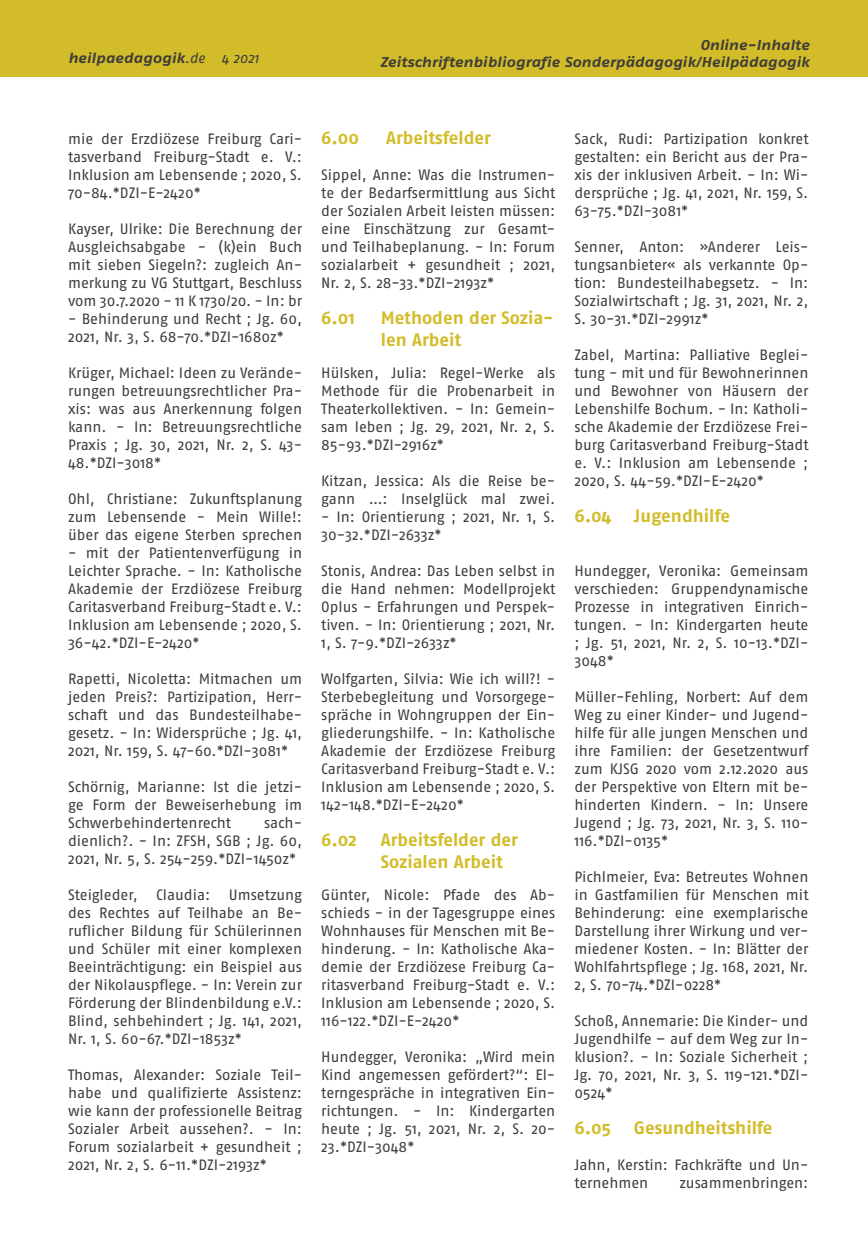
<style>
.page{position:relative;width:868px;height:1242px;background:#fff}
.page>*{position:absolute;margin:0;border:0;box-sizing:border-box;transform-origin:0 0}
.Head_gelb_klein{font:700 18px/21.6px "Fago No";color:#d3bc29}
.Text{font:15px/18px "Fago No";color:#3e3d39;text-align:justify}
.t1{font:italic 700 14.25px/17.1px "Fago Ex";color:#3e3d39;text-align:right}
.s1{font-family:"Fago No";font-weight:400}
</style>
<div class="page">
<div style="left:0;top:0;width:867px;height:77px;background:#d3bc29"></div>
<p class="t1" style="left:68px;top:49px;width:192px">heilpaedagogik<span class="s1">.de 4 2021</span></p>
<p class="t1" style="left:380px;top:36px;width:431px">Online-Inhalte<br>Zeitschriftenbibliografie Sonderpädagogik/Heilpädagogik</p>
<p class="Text" style="left:68px;top:130px;width:235px">mie der Erzdiözese Freiburg Cari&shy;tasverband Freiburg-Stadt e. V.:<br>Inklusion am Lebensende ; 2020, S.<br>70-84.*DZI-E-2420*</p>
<p class="Text" style="left:68px;top:220px;width:235px">Kayser, Ulrike: Die Berechnung der Ausgleichsabgabe - (k)ein Buch mit sieben Siegeln?: zugleich An&shy;merkung zu VG Stuttgart, Beschluss vom 30.7.2020 - 11 K 1730/20. - In: br</p>
<p class="Text" style="left:68px;top:310px;width:235px">- Behinderung und Recht ; Jg. 60,<br>2021, Nr. 3, S. 68-70.*DZI-1680z*</p>
<p class="Text" style="left:68px;top:364px;width:235px">Krüger, Michael: Ideen zu Verände&shy;rungen betreuungsrechtlicher Pra&shy;xis: was aus Anerkennung folgen kann. - In: Betreuungsrechtliche Praxis ; Jg. 30, 2021, Nr. 2, S. 43- 48.*DZI-3018*</p>
<p class="Text" style="left:68px;top:490px;width:235px">Ohl, Christiane: Zukunftsplanung zum Lebensende - Mein Wille!: über das eigene Sterben sprechen</p>
<p class="Text" style="left:68px;top:544px;width:235px">- mit der Patientenverfügung in Leichter Sprache. - In: Katholische Akademie der Erzdiözese Freiburg Caritasverband Freiburg-Stadt e. V.:<br>Inklusion am Lebensende ; 2020, S.<br>36-42.*DZI-E-2420*</p>
<p class="Text" style="left:68px;top:670px;width:235px">Rapetti, Nicoletta: Mitmachen um jeden Preis?: Partizipation, Herr&shy;schaft und das Bundesteilhabe&shy;gesetz. - In: Widersprüche ; Jg. 41, 2021, Nr. 159, S. 47-60.*DZI-3081*</p>
<p class="Text" style="left:68px;top:778px;width:235px">Schörnig, Marianne: Ist die jetzi&shy;ge Form der Beweiserhebung im Schwerbehindertenrecht</p>
<p class="Text" style="left:68px;top:814px;width:235px;text-indent:196px">sach&shy;dienlich?. - In: ZFSH, SGB ; Jg. 60, 2021, Nr. 5, S. 254-259.*DZI-1450z*</p>
<p class="Text" style="left:68px;top:886px;width:235px">Steigleder, Claudia: Umsetzung des Rechtes auf Teilhabe an Be&shy;ruflicher Bildung für Schülerinnen und Schüler mit einer komplexen Beeinträchtigung: ein Beispiel aus der Nikolauspflege. - In: Verein zur Förderung der Blindenbildung e.V.:<br>Blind, sehbehindert ; Jg. 141, 2021, Nr. 1, S. 60-67.*DZI-1853z*</p>
<p class="Text" style="left:68px;top:1066px;width:235px">Thomas, Alexander: Soziale Teil&shy;habe und qualifizierte Assistenz: wie kann der professionelle Beitrag Sozialer Arbeit aussehen?. - In:<br>Forum sozialarbeit + gesundheit ; 2021, Nr. 2, S. 6-11.*DZI-2193z*</p>
<p class="Head_gelb_klein" style="left:321px;top:127px;width:39px">6.00</p>
<p class="Head_gelb_klein" style="left:386px;top:127px;width:106px">Arbeitsfelder</p>
<p class="Text" style="left:321px;top:166px;width:236px">Sippel, Anne: Was die Instrumen&shy;te der Bedarfsermittlung aus Sicht der Sozialen Arbeit leisten müssen: eine Einschätzung zur Gesamt&shy;und Teilhabeplanung. - In: Forum sozialarbeit + gesundheit ; 2021, Nr. 2, S. 28-33.*DZI-2193z*</p>
<p class="Head_gelb_klein" style="left:321px;top:307px;width:35px">6.01</p>
<p class="Head_gelb_klein" style="left:381px;top:307px;width:174px">Methoden der Sozia&shy;len Arbeit</p>
<p class="Text" style="left:321px;top:364px;width:235px">Hülsken, Julia: Regel-Werke als Methode für die Probenarbeit in Theaterkollektiven. - In: Gemein&shy;sam leben ; Jg. 29, 2021, Nr. 2, S.<br>85-93.*DZI-2916z*</p>
<p class="Text" style="left:321px;top:472px;width:235px">Kitzan, Jessica: Als die Reise be&shy;gann …: Inselglück mal zwei.</p>
<p class="Text" style="left:321px;top:508px;width:235px">- In: Orientierung ; 2021, Nr. 1, S.<br>30-32.*DZI-2633z*</p>
<p class="Text" style="left:321px;top:562px;width:235px">Stonis, Andrea: Das Leben selbst in die Hand nehmen: Modellprojekt Oplus - Erfahrungen und Perspek&shy;tiven. - In: Orientierung ; 2021, Nr.<br>1, S. 7-9.*DZI-2633z*</p>
<p class="Text" style="left:321px;top:670px;width:235px">Wolfgarten, Silvia: Wie ich will?! - Sterbebegleitung und Vorsorgege&shy;spräche in Wohngruppen der Ein&shy;gliederungshilfe. - In: Katholische Akademie der Erzdiözese Freiburg Caritasverband Freiburg-Stadt e. V.:<br>Inklusion am Lebensende ; 2020, S.<br>142-148.*DZI-E-2420*</p>
<p class="Head_gelb_klein" style="left:321px;top:829px;width:37px">6.02</p>
<p class="Head_gelb_klein" style="left:381px;top:829px;width:138px">Arbeitsfelder der<br>Sozialen Arbeit</p>
<p class="Text" style="left:321px;top:886px;width:235px">Günter, Nicole: Pfade des Ab&shy;schieds - in der Tagesgruppe eines Wohnhauses für Menschen mit Be&shy;hinderung. - In: Katholische Aka&shy;demie der Erzdiözese Freiburg Ca&shy;ritasverband Freiburg-Stadt e. V.:<br>Inklusion am Lebensende ; 2020, S.<br>116-122.*DZI-E-2420*</p>
<p class="Text" style="left:321px;top:1048px;width:235px">Hundegger, Veronika: „Wird mein Kind angemessen gefördert?“: El&shy;terngespräche in integrativen Ein&shy;richtungen. - In: Kindergarten heute ; Jg. 51, 2021, Nr. 2, S. 20- 23.*DZI-3048*</p>
<p class="Text" style="left:574px;top:130px;width:236px">Sack, Rudi: Partizipation konkret gestalten: ein Bericht aus der Pra&shy;xis der inklusiven Arbeit. - In: Wi&shy;dersprüche ; Jg. 41, 2021, Nr. 159, S.<br>63-75.*DZI-3081*</p>
<p class="Text" style="left:574px;top:238px;width:235px">Senner, Anton: »Anderer Leis&shy;tungsanbieter« als verkannte Op&shy;tion: Bundesteilhabegsetz. - In:<br>Sozialwirtschaft ; Jg. 31, 2021, Nr. 2, S. 30-31.*DZI-2991z*</p>
<p class="Text" style="left:574px;top:346px;width:236px">Zabel, Martina: Palliative Beglei&shy;tung - mit und für Bewohnerinnen und Bewohner von Häusern der Lebenshilfe Bochum. - In: Katholi&shy;sche Akademie der Erzdiözese Frei&shy;burg Caritasverband Freiburg-Stadt e. V.: Inklusion am Lebensende ; 2020, S. 44-59.*DZI-E-2420*</p>
<p class="Head_gelb_klein" style="left:574px;top:505px;width:157px">6.04 Jugendhilfe</p>
<p class="Text" style="left:574px;top:562px;width:235px">Hundegger, Veronika: Gemeinsam verschieden: Gruppendynamische Prozesse in integrativen Einrich&shy;tungen. - In: Kindergarten heute ; Jg. 51, 2021, Nr. 2, S. 10-13.*DZI-3048*</p>
<p class="Text" style="left:574px;top:688px;width:235px">Müller-Fehling, Norbert: Auf dem Weg zu einer Kinder- und Jugend&shy;hilfe für alle jungen Menschen und ihre Familien: der Gesetzentwurf zum KJSG 2020 vom 2.12.2020 aus der Perspektive von Eltern mit be&shy;hinderten Kindern. - In: Unsere Jugend ; Jg. 73, 2021, Nr. 3, S. 110- 116.*DZI-0135*</p>
<p class="Text" style="left:574px;top:868px;width:236px">Pichlmeier, Eva: Betreutes Wohnen in Gastfamilien für Menschen mit Behinderung: eine exemplarische Darstellung ihrer Wirkung und ver&shy;miedener Kosten. - In: Blätter der Wohlfahrtspflege ; Jg. 168, 2021, Nr.<br>2, S. 70-74.*DZI-0228*</p>
<p class="Text" style="left:574px;top:1012px;width:235px">Schoß, Annemarie: Die Kinder- und Jugendhilfe – auf dem Weg zur In&shy;klusion?. - In: Soziale Sicherheit ; Jg. 70, 2021, Nr. 3, S. 119-121.*DZI-0524*</p>
<p class="Head_gelb_klein" style="left:574px;top:1117px;width:38px">6.05</p>
<p class="Head_gelb_klein" style="left:634px;top:1117px;width:140px">Gesundheitshilfe</p>
<p class="Text" style="left:574px;top:1156px;width:235px">Jahn, Kerstin: Fachkräfte und Un&shy;ternehmen</p>
<p class="Text" style="left:679px;top:1174px;width:131px">zusammenbringen:</p>
</div>
